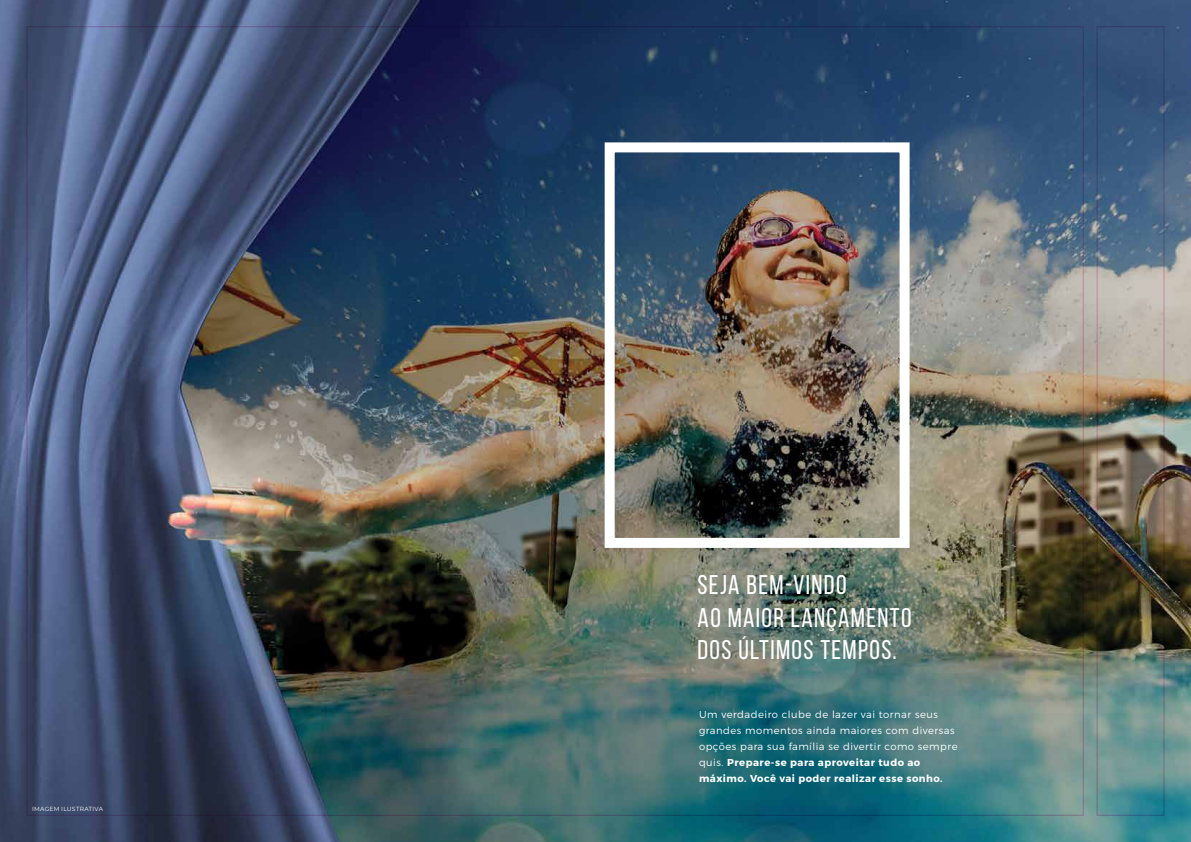
<style>
.page{position:relative;width:1191px;height:842px;background:#fff}
.page>*{position:absolute;margin:0;border:0;box-sizing:border-box;transform-origin:0 0}
.t1{font:27px/32.4px "Bebas Neue";letter-spacing:.05em;color:#fff}
.t2{font:300 10px/16px "Montserrat";letter-spacing:.05em;color:#fff}
.t3{font:6px "Montserrat";letter-spacing:.04em;color:#fff}
.s1{font-weight:700}
</style>
<div class="page">
<img style="left:0;top:0;width:1191px;height:842px">
<img style="left:26px;top:25px;width:1139px;height:791px">
<p class="t3" style="left:32px;top:804px;width:72px">IMAGEM ILUSTRATIVA</p>
<h1 class="t1" style="left:697px;top:569px;width:215px">SEJA BEM-VINDO<br>AO MAIOR LANÇAMENTO<br>DOS ÚLTIMOS TEMPOS.</h1>
<p class="t2" style="left:699px;top:706px;width:260px">Um verdadeiro clube de lazer vai tornar seus grandes momentos ainda maiores com diversas opções para sua família se divertir como sempre quis. <span class="s1">Prepare-se para aproveitar tudo ao máximo. Você vai poder realizar esse sonho.</span></p>
</div>
